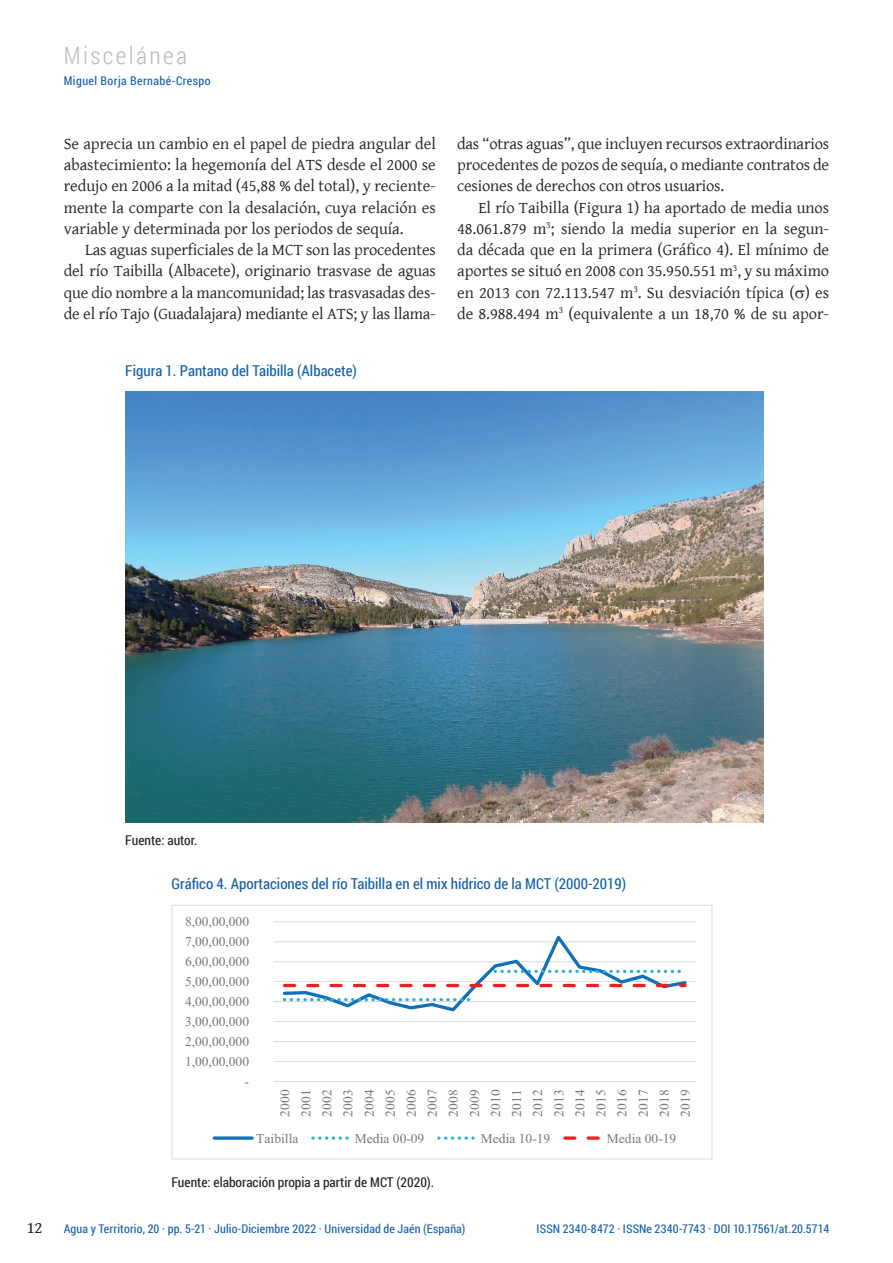
<style>
.page{position:relative;width:893px;height:1263px;background:#fff}
.page>*{position:absolute;margin:0;border:0;box-sizing:border-box;transform-origin:0 0}
.t1{font:300 24px "Roboto Condensed";letter-spacing:.1em;color:#bcbcbb}
.Article_-_P_-_Ident{font:16.5px/21.3px "Gentium Basic";letter-spacing:-.005em;color:#231f20;text-align:justify}
.t2{font:16.5px "Gentium Book Basic";color:#231f20}
.Picture_-_Caption{font:15px "Roboto Condensed";color:#135fa9}
.image{font:13.5px/21.1px "Times New Roman";color:#76787b;text-align:justify}
.Picture_-_Caption_Sr{font:13.5px "Roboto Condensed";color:#231f20}
.t3{font:12px "Roboto Condensed";letter-spacing:.015em;color:#135fa9}
.t4{font:12px "Roboto Condensed";letter-spacing:.04em;color:#135fa9}
</style>
<div class="page">
<img style="left:125px;top:392px;width:639px;height:430px">
<hr style="left:274px;top:1061px;width:421px;height:1px;background:#dcdddf">
<hr style="left:274px;top:1041px;width:421px;height:1px;background:#dcdddf">
<hr style="left:274px;top:1021px;width:421px;height:1px;background:#dcdddf">
<hr style="left:274px;top:1001px;width:421px;height:1px;background:#dcdddf">
<hr style="left:274px;top:981px;width:421px;height:1px;background:#dcdddf">
<hr style="left:274px;top:961px;width:421px;height:1px;background:#dcdddf">
<hr style="left:274px;top:941px;width:421px;height:1px;background:#dcdddf">
<hr style="left:274px;top:921px;width:421px;height:1px;background:#dcdddf">
<hr style="left:274px;top:1081px;width:421px;height:1px;background:#dcdddf">
<svg style="left:282px;top:935px;width:405px;height:77px"></svg>
<svg style="left:214px;top:1136px;width:38px;height:4px"></svg>
<svg style="left:313px;top:1136px;width:36px;height:4px"></svg>
<svg style="left:439px;top:1136px;width:36px;height:4px"></svg>
<svg style="left:565px;top:1136px;width:35px;height:4px"></svg>
<div style="left:171px;top:905px;width:541px;height:254px;border:1px solid #dcdddf"></div>
<h1 class="t1" style="left:64px;top:39px;width:125px">Miscelánea</h1>
<p class="t4" style="left:64px;top:72px;width:148px">Miguel Borja Bernabé-Crespo</p>
<p class="Article_-_P_-_Ident" style="left:64px;top:132px;width:374px">Se aprecia un cambio en el papel de piedra angular del abastecimiento: la hegemonía del ATS desde el 2000 se redujo en 2006 a la mitad (45,88 % del total), y reciente&shy;mente la comparte con la desalación, cuya relación es variable y determinada por los periodos de sequía.</p>
<p class="Article_-_P_-_Ident" style="left:64px;top:239px;width:374px;text-indent:21px">Las aguas superficiales de la MCT son las procedentes del río Taibilla (Albacete), originario trasvase de aguas que dio nombre a la mancomunidad; las trasvasadas des&shy;de el río Tajo (Guadalajara) mediante el ATS; y las llama-</p>
<p class="Picture_-_Caption" style="left:125px;top:360px;width:233px">Figura 1. Pantano del Taibilla (Albacete)</p>
<p class="Article_-_P_-_Ident" style="left:457px;top:132px;width:374px">das “otras aguas”, que incluyen recursos extraordinarios procedentes de pozos de sequía, o mediante contratos de cesiones de derechos con otros usuarios.</p>
<p class="Article_-_P_-_Ident" style="left:457px;top:196px;width:374px;text-indent:21px">El río Taibilla (Figura 1) ha aportado de media unos 48.061.879 m<sup>3</sup>; siendo la media superior en la segun&shy;da década que en la primera (Gráfico 4). El mínimo de aportes se situó en 2008 con 35.950.551 m<sup>3</sup>, y su máximo en 2013 con 72.113.547 m<sup>3</sup>. Su desviación típica ( ) es de 8.988.494 m<sup>3</sup> (equivalente a un 18,70 % de su apor-</p>
<p class="Picture_-_Caption_Sr" style="left:125px;top:831px;width:74px">Fuente: autor.</p>
<p class="Picture_-_Caption" style="left:171px;top:873px;width:456px">Gráfico 4. Aportaciones del río Taibilla en el mix hídrico de la MCT (2000-2019)</p>
<p class="image" style="left:185px;top:911px;width:66px">8,00,00,000</p>
<p class="image" style="left:185px;top:931px;width:66px">7,00,00,000</p>
<p class="image" style="left:185px;top:951px;width:66px">6,00,00,000</p>
<p class="image" style="left:185px;top:971px;width:66px">5,00,00,000</p>
<p class="image" style="left:185px;top:991px;width:66px">4,00,00,000</p>
<p class="image" style="left:185px;top:1011px;width:66px">3,00,00,000</p>
<p class="image" style="left:185px;top:1031px;width:66px">2,00,00,000</p>
<p class="image" style="left:185px;top:1051px;width:66px">1,00,00,000</p>
<p class="image" style="left:244px;top:1071px;width:6px">-</p>
<p class="image" style="left:274px;top:1116px;width:29px;rotate:-90deg">2000<br>2001<br>2002<br>2003<br>2004<br>2005<br>2006<br>2007<br>2008<br>2009<br>2010<br>2011<br>2012<br>2013<br>2014<br>2015<br>2016<br>2017<br>2018<br>2019</p>
<p class="image" style="left:256px;top:1127px;width:44px">Taibilla</p>
<p class="image" style="left:355px;top:1127px;width:71px">Media 00-09</p>
<p class="image" style="left:481px;top:1127px;width:71px">Media 10-19</p>
<p class="image" style="left:607px;top:1127px;width:71px">Media 00-19</p>
<p class="Picture_-_Caption_Sr" style="left:171px;top:1173px;width:264px">Fuente: elaboración propia a partir de MCT (2020).</p>
<p class="t2" style="left:27px;top:1215px;width:17px">12</p>
<p class="t3" style="left:64px;top:1220px;width:403px">Agua y Territorio, 20 · pp. 5-21 · Julio-Diciembre 2022 · Universidad de Jaén (España)</p>
<p class="t3" style="left:537px;top:1220px;width:294px">ISSN 2340-8472 · ISSNe 2340-7743 · DOI 10.17561/at.20.5714</p>
</div>
